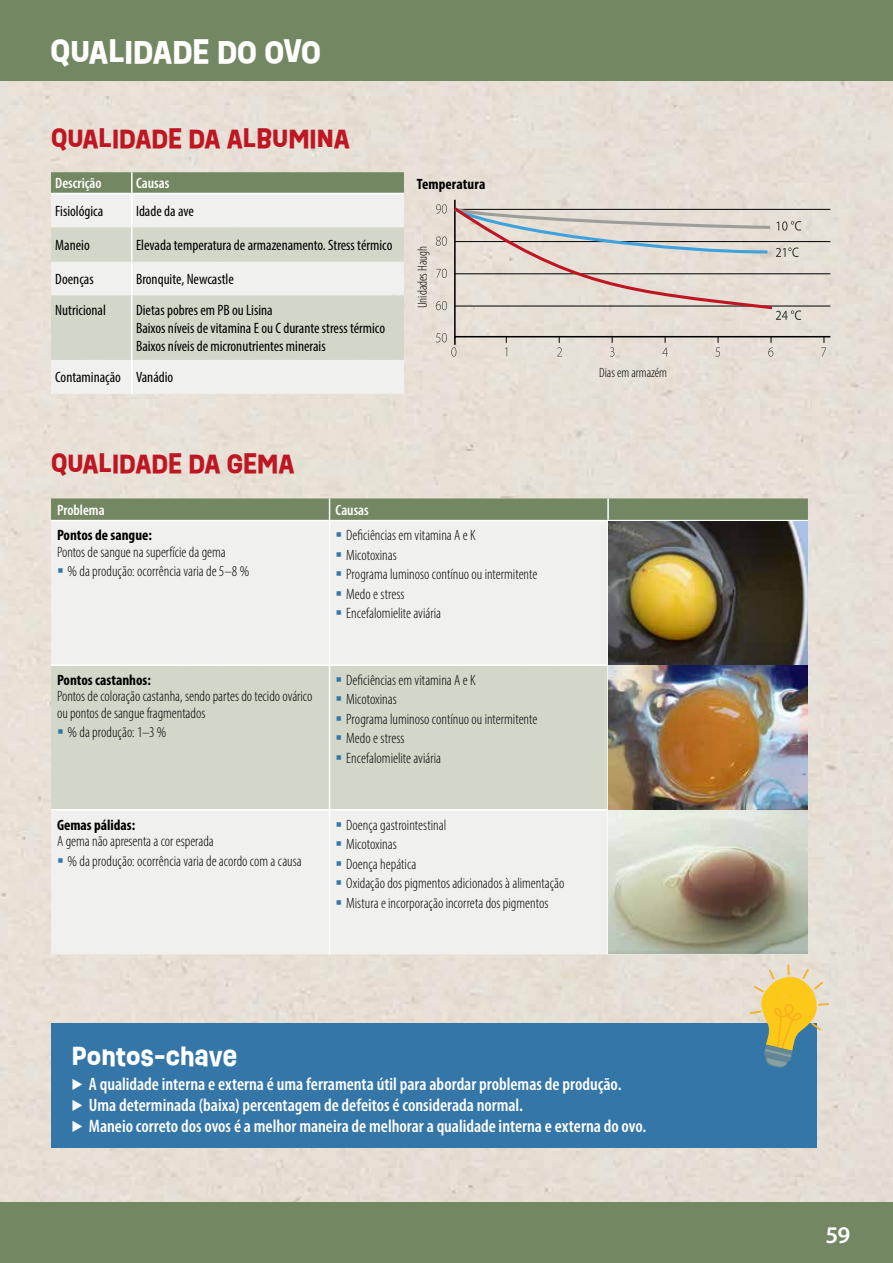
<style>
.page{position:relative;width:893px;height:1263px;background:#fff}
.page>*{position:absolute;margin:0;border:0;box-sizing:border-box;transform-origin:0 0}
.t1{font:700 30px "Ruddy";color:#fff}
.t2{font:700 24.75px "Ruddy";color:#be1622}
.t3{font:700 24px "Ruddy";color:#fff}
.t4{font:600 24px "Myriad Pro";color:#fff}
.t5{font:600 condensed 18px "Myriad Pro";color:#fff}
.t6{font:300 condensed 15px/19.5px "Myriad Pro";color:#000}
.t7{font:condensed 15px/18px "Myriad Pro";color:#000}
.t8{font:700 condensed 15px "Myriad Pro";color:#000}
.t9{font:600 condensed 15px "Myriad Pro";color:#fff}
.t10{font:300 condensed 13.5px "Myriad Pro";color:#000}
</style>
<div class="page">
<div style="left:0;top:81px;width:893px;height:1122px;background:#e7dfd6"></div>
<div style="left:0;top:1203px;width:893px;height:60px;background:#738862"></div>
<div style="left:0;top:0;width:893px;height:81px;background:#738862"></div>
<div style="left:51px;top:521px;width:757px;height:433px;background:#f0f1ee"></div>
<div style="left:51px;top:666px;width:556px;height:143px;background:#d2d7ca"></div>
<svg style="left:51px;top:498px;width:757px;height:22px;background:#768a65"></svg>
<hr style="left:607px;top:498px;width:2px;height:22px;background:#fff">
<hr style="left:51px;top:520px;width:279px;height:1px;background:#fff">
<hr style="left:330px;top:520px;width:278px;height:1px;background:#fff">
<hr style="left:329px;top:521px;width:1px;height:143px;background:#fff">
<hr style="left:608px;top:520px;width:200px;height:1px;background:#fff">
<hr style="left:607px;top:521px;width:2px;height:143px;background:#fff">
<hr style="left:51px;top:664px;width:279px;height:2px;background:#fff">
<hr style="left:330px;top:664px;width:278px;height:2px;background:#fff">
<hr style="left:329px;top:666px;width:1px;height:143px;background:#fff">
<hr style="left:608px;top:664px;width:200px;height:2px;background:#fff">
<hr style="left:607px;top:666px;width:2px;height:143px;background:#fff">
<hr style="left:51px;top:809px;width:279px;height:1px;background:#fff">
<hr style="left:330px;top:809px;width:278px;height:1px;background:#fff">
<hr style="left:329px;top:810px;width:1px;height:144px;background:#fff">
<hr style="left:608px;top:809px;width:200px;height:1px;background:#fff">
<hr style="left:607px;top:810px;width:2px;height:144px;background:#fff">
<img style="left:609px;top:521px;width:199px;height:143px">
<img style="left:609px;top:666px;width:199px;height:287px">
<svg style="left:51px;top:172px;width:353px;height:21px;background:#758a65"></svg>
<div style="left:51px;top:194px;width:353px;height:200px;background:#f0f1ee"></div>
<svg style="left:51px;top:227px;width:353px;height:133px;background:#d9ddd3"></svg>
<hr style="left:131px;top:172px;width:2px;height:21px;background:#fff">
<hr style="left:131px;top:227px;width:2px;height:34px;background:#fff">
<hr style="left:131px;top:261px;width:2px;height:35px;background:#fff">
<hr style="left:131px;top:296px;width:2px;height:64px;background:#fff">
<hr style="left:131px;top:360px;width:2px;height:34px;background:#fff">
<hr style="left:131px;top:194px;width:2px;height:33px;background:#fff">
<hr style="left:51px;top:193px;width:81px;height:1px;background:#fff">
<hr style="left:132px;top:193px;width:272px;height:1px;background:#fff">
<hr style="left:455px;top:273px;width:375px;height:1px;background:#000">
<hr style="left:455px;top:241px;width:375px;height:1px;background:#000">
<hr style="left:455px;top:209px;width:375px;height:1px;background:#000">
<hr style="left:455px;top:306px;width:375px;height:1px;background:#000">
<hr style="left:454px;top:200px;width:2px;height:145px;background:#000">
<hr style="left:455px;top:336px;width:375px;height:1px;background:#000">
<svg style="left:436px;top:333px;width:20px;height:24px"></svg>
<svg style="left:505px;top:337px;width:2px;height:19px"></svg>
<svg style="left:557px;top:337px;width:5px;height:19px"></svg>
<svg style="left:610px;top:337px;width:4px;height:20px"></svg>
<svg style="left:662px;top:337px;width:6px;height:19px"></svg>
<svg style="left:715px;top:337px;width:5px;height:20px"></svg>
<svg style="left:768px;top:337px;width:5px;height:20px"></svg>
<svg style="left:821px;top:337px;width:5px;height:19px"></svg>
<svg style="left:436px;top:204px;width:365px;height:116px;background:#d7cfc7"></svg>
<div style="left:51px;top:1023px;width:765px;height:125px;background:#3476a7"></div>
<svg style="left:750px;top:964px;width:79px;height:104px"></svg>
<svg style="left:58px;top:569px;width:5px;height:4px"></svg>
<svg style="left:337px;top:533px;width:4px;height:4px"></svg>
<svg style="left:337px;top:552px;width:4px;height:5px"></svg>
<svg style="left:337px;top:572px;width:4px;height:4px"></svg>
<svg style="left:337px;top:591px;width:4px;height:5px"></svg>
<svg style="left:337px;top:611px;width:4px;height:4px"></svg>
<svg style="left:58px;top:730px;width:5px;height:4px"></svg>
<svg style="left:337px;top:677px;width:4px;height:5px"></svg>
<svg style="left:337px;top:697px;width:4px;height:4px"></svg>
<svg style="left:337px;top:716px;width:4px;height:5px"></svg>
<svg style="left:337px;top:736px;width:4px;height:4px"></svg>
<svg style="left:337px;top:755px;width:4px;height:5px"></svg>
<svg style="left:58px;top:858px;width:5px;height:4px"></svg>
<svg style="left:337px;top:822px;width:4px;height:4px"></svg>
<svg style="left:337px;top:841px;width:4px;height:5px"></svg>
<svg style="left:337px;top:861px;width:4px;height:4px"></svg>
<svg style="left:337px;top:880px;width:4px;height:5px"></svg>
<svg style="left:337px;top:900px;width:4px;height:4px"></svg>
<h1 class="t1" style="left:51px;top:29px;width:272px">QUALIDADE DO OVO</h1>
<h2 class="t2" style="left:51px;top:120px;width:300px">QUALIDADE DA ALBUMINA</h2>
<p class="t9" style="left:55px;top:174px;width:48px">Descrição</p>
<p class="t9" style="left:136px;top:174px;width:35px">Causas</p>
<p class="t7" style="left:55px;top:202px;width:49px">Fisiológica</p>
<p class="t7" style="left:136px;top:202px;width:59px">Idade da ave</p>
<p class="t7" style="left:55px;top:236px;width:36px">Maneio</p>
<p class="t7" style="left:136px;top:236px;width:258px">Elevada temperatura de armazenamento. Stress térmico</p>
<p class="t7" style="left:55px;top:270px;width:40px">Doenças</p>
<p class="t7" style="left:136px;top:270px;width:99px">Bronquite, Newcastle</p>
<p class="t7" style="left:55px;top:301px;width:52px">Nutricional</p>
<p class="t7" style="left:136px;top:301px;width:251px">Dietas pobres em PB ou Lisina<br>Baixos níveis de vitamina E ou C durante stress térmico<br>Baixos níveis de micronutrientes minerais</p>
<p class="t7" style="left:55px;top:368px;width:120px">Contaminação Vanádio</p>
<p class="t8" style="left:417px;top:174px;width:70px">Temperatura</p>
<p class="t10" style="left:414px;top:308px;width:64px;rotate:-90deg">Unidades Haugh</p>
<h2 class="t2" style="left:51px;top:445px;width:245px">QUALIDADE DA GEMA</h2>
<p class="t9" style="left:57px;top:500px;width:49px">Problema</p>
<p class="t9" style="left:336px;top:500px;width:35px">Causas</p>
<p class="t8" style="left:57px;top:526px;width:96px">Pontos de sangue:</p>
<p class="t6" style="left:68px;top:542px;width:183px;text-indent:-11px">Pontos de sangue na superfície da gema<br>% da produção: ocorrência varia de 5–8 %</p>
<p class="t6" style="left:346px;top:525px;width:193px">Deficiências em vitamina A e K<br>Micotoxinas<br>Programa luminoso contínuo ou intermitente<br>Medo e stress<br>Encefalomielite aviária</p>
<p class="t8" style="left:57px;top:670px;width:95px">Pontos castanhos:</p>
<p class="t6" style="left:57px;top:688px;width:257px;line-height:16.5px">Pontos de coloração castanha, sendo partes do tecido ovárico ou pontos de sangue fragmentados</p>
<p class="t6" style="left:68px;top:723px;width:100px">% da produção: 1–3 %</p>
<p class="t8" style="left:57px;top:815px;width:80px">Gemas pálidas:</p>
<p class="t6" style="left:68px;top:831px;width:236px;text-indent:-11px">A gema não apresenta a cor esperada<br>% da produção: ocorrência varia de acordo com a causa</p>
<p class="t6" style="left:346px;top:670px;width:193px">Deficiências em vitamina A e K<br>Micotoxinas<br>Programa luminoso contínuo ou intermitente<br>Medo e stress<br>Encefalomielite aviária</p>
<p class="t6" style="left:346px;top:815px;width:220px">Doença gastrointestinal<br>Micotoxinas<br>Doença hepática<br>Oxidação dos pigmentos adicionados à alimentação<br>Mistura e incorporação incorreta dos pigmentos</p>
<p class="t10" style="left:599px;top:364px;width:70px">Dias em armazém</p>
<h3 class="t3" style="left:72px;top:1039px;width:167px">Pontos-chave</h3>
<p class="t5" style="left:72px;top:1073px;width:551px">• A qualidade interna e externa é uma ferramenta útil para abordar problemas de produção.</p>
<p class="t5" style="left:72px;top:1094px;width:453px">• Uma determinada (baixa) percentagem de defeitos é considerada normal.</p>
<p class="t5" style="left:72px;top:1115px;width:576px">• Maneio correto dos ovos é a melhor maneira de melhorar a qualidade interna e externa do ovo.</p>
<h3 class="t4" style="left:825px;top:1219px;width:27px">59</h3>
</div>
